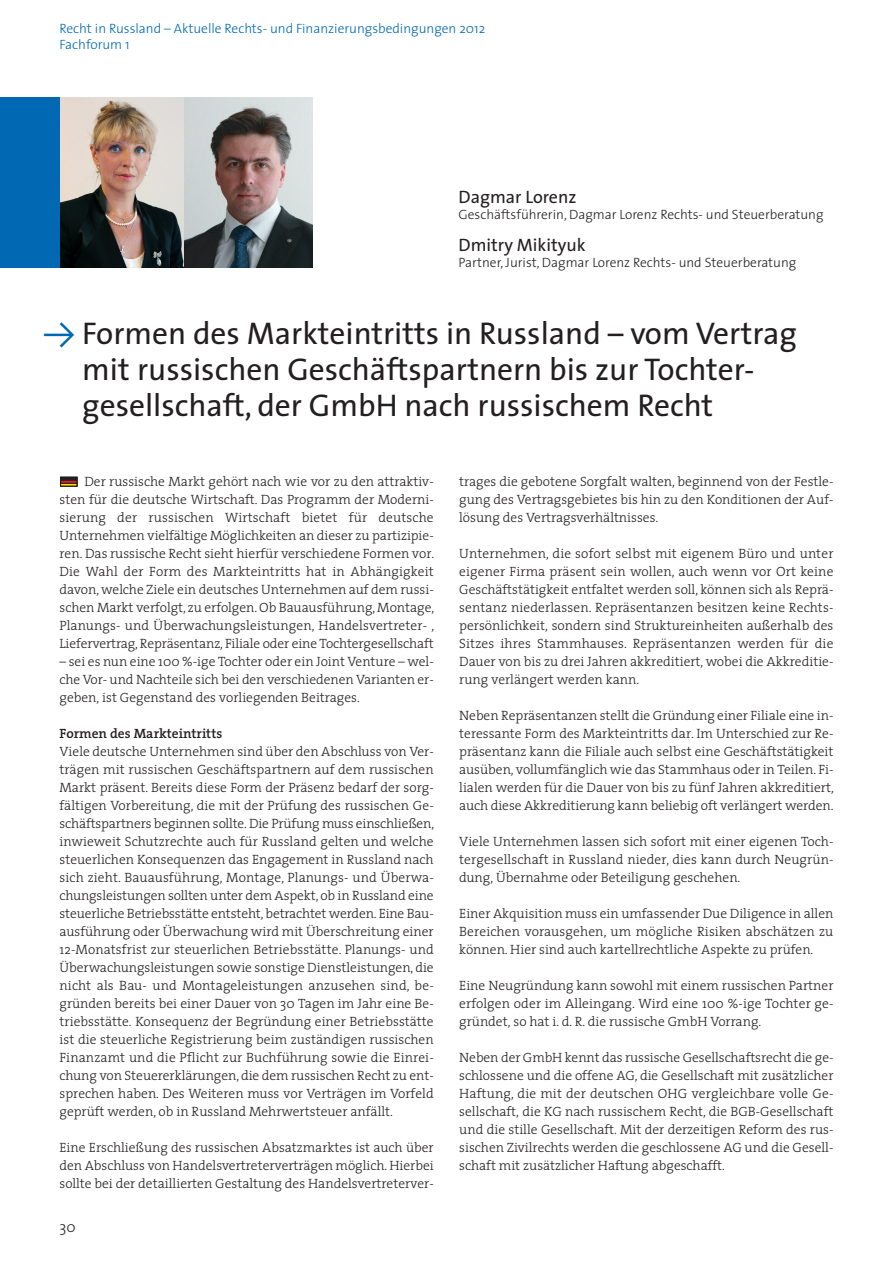
<style>
.page{position:relative;width:893px;height:1263px;background:#fff}
.page>*{position:absolute;margin:0;border:0;box-sizing:border-box;transform-origin:0 0}
.t1{font:31.5px/36px "The Sans";color:#231f20}
.t2{font:18px "The Sans";color:#231f20}
.t3{font:300 15px "The Sans";color:#231f20}
.t4{font:300 13.5px/18px "The Serif";color:#231f20;text-align:justify}
.t5{font:300 13.5px "The Sans";color:#231f20}
.t6{font:300 13.5px/16.2px "The Sans";color:#0168b3}
.t7{font:600 13.5px "The Serif";color:#231f20}
.s1{font-family:"The Sans Expert";color:#0168b3}
</style>
<div class="page">
<img style="left:60px;top:98px;width:125px;height:170px">
<img style="left:185px;top:98px;width:127px;height:170px">
<div style="left:0;top:98px;width:60px;height:170px;background:#0168b3"></div>
<div style="left:60px;top:477px;width:17px;height:3px;border:1px solid #231f20"></div>
<div style="left:60px;top:480px;width:17px;height:3px;border:1px solid #231f20"></div>
<div style="left:60px;top:483px;width:17px;height:3px;border:1px solid #231f20"></div>
<div style="left:60px;top:477px;width:17px;height:9px;border:1px solid #231f20"></div>
<p class="t6" style="left:60px;top:21px;width:427px">Recht in Russland – Aktuelle Rechts- und Finanzierungsbedingungen 2012<br>Fachforum 1</p>
<h2 class="t2" style="left:459px;top:190px;width:119px">Dagmar Lorenz</h2>
<p class="t5" style="left:459px;top:209px;width:367px">Geschäftsführerin, Dagmar Lorenz Rechts- und Steuerberatung</p>
<h2 class="t2" style="left:459px;top:238px;width:129px">Dmitry Mikityuk</h2>
<p class="t5" style="left:459px;top:257px;width:339px">Partner, Jurist, Dagmar Lorenz Rechts- und Steuerberatung</p>
<h1 class="t1" style="left:82px;top:318px;width:716px;text-indent:-38px"><span class="s1">Y</span> Formen des Markteintritts in Russland – vom Vertrag mit russischen Geschäftspartnern bis zur Tochter&shy;gesellschaft, der GmbH nach russischem Recht</h1>
<p class="t4" style="left:60px;top:474px;width:376px;text-indent:25px">Der russische Markt gehört nach wie vor zu den attraktiv&shy;sten für die deutsche Wirtschaft. Das Programm der Moderni&shy;sierung der russischen Wirtschaft bietet für deutsche Unternehmen vielfältige Möglichkeiten an dieser zu partizipie&shy;ren. Das russische Recht sieht hierfür verschiedene Formen vor.<br>Die Wahl der Form des Markteintritts hat in Abhängigkeit davon, welche Ziele ein deutsches Unternehmen auf dem russi&shy;schen Markt verfolgt, zu erfolgen. Ob Bauausführung,Montage, Planungs- und Überwachungsleistungen, Handelsvertreter- , Liefervertrag,Repräsentanz, Filiale oder eine Tochtergesellschaft</p>
<p class="t4" style="left:60px;top:654px;width:376px">– sei es nun eine 100 %-ige Tochter oder ein Joint Venture – wel&shy;che Vor- und Nachteile sich bei den verschiedenen Varianten er&shy;geben, ist Gegenstand des vorliegenden Beitrages.</p>
<p class="t7" style="left:60px;top:729px;width:164px">Formen des Markteintritts</p>
<p class="t4" style="left:60px;top:744px;width:376px">Viele deutsche Unternehmen sind über den Abschluss von Ver&shy;trägen mit russischen Geschäftspartnern auf dem russischen Markt präsent. Bereits diese Form der Präsenz bedarf der sorg&shy;fältigen Vorbereitung, die mit der Prüfung des russischen Ge&shy;schäftspartners beginnen sollte. Die Prüfung muss einschließen, inwieweit Schutzrechte auch für Russland gelten und welche steuerlichen Konsequenzen das Engagement in Russland nach sich zieht. Bauausführung, Montage, Planungs- und Überwa&shy;chungsleistungen sollten unter dem Aspekt, ob in Russland eine steuerliche Betriebsstätte entsteht,betrachtet werden. Eine Bau&shy;ausführung oder Überwachung wird mit Überschreitung einer 12-Monatsfrist zur steuerlichen Betriebsstätte. Planungs- und Überwachungsleistungen sowie sonstige Dienstleistungen, die nicht als Bau- und Montageleistungen anzusehen sind, be&shy;gründen bereits bei einer Dauer von 30 Tagen im Jahr eine Be&shy;triebsstätte. Konsequenz der Begründung einer Betriebsstätte ist die steuerliche Registrierung beim zuständigen russischen Finanzamt und die Pflicht zur Buchführung sowie die Einrei&shy;chung von Steuererklärungen, die dem russischen Recht zu ent&shy;sprechen haben. Des Weiteren muss vor Verträgen im Vorfeld geprüft werden, ob in Russland Mehrwertsteuer anfällt.</p>
<p class="t4" style="left:60px;top:1140px;width:376px">Eine Erschließung des russischen Absatzmarktes ist auch über den Abschluss von Handelsvertreterverträgen möglich. Hierbei sollte bei der detaillierten Gestaltung des Handelsvertreterver-</p>
<p class="t3" style="left:60px;top:1220px;width:18px">30</p>
<p class="t4" style="left:459px;top:474px;width:376px">trages die gebotene Sorgfalt walten, beginnend von der Festle&shy;gung des Vertragsgebietes bis hin zu den Konditionen der Auf&shy;lösung des Vertragsverhältnisses.</p>
<p class="t4" style="left:459px;top:546px;width:376px">Unternehmen, die sofort selbst mit eigenem Büro und unter eigener Firma präsent sein wollen, auch wenn vor Ort keine Geschäftstätigkeit entfaltet werden soll, können sich als Reprä&shy;sentanz niederlassen. Repräsentanzen besitzen keine Rechts&shy;persönlichkeit, sondern sind Struktureinheiten außerhalb des Sitzes ihres Stammhauses. Repräsentanzen werden für die Dauer von bis zu drei Jahren akkreditiert, wobei die Akkreditie&shy;rung verlängert werden kann.</p>
<p class="t4" style="left:459px;top:708px;width:376px">Neben Repräsentanzen stellt die Gründung einer Filiale eine in&shy;teressante Form des Markteintritts dar. Im Unterschied zur Re&shy;präsentanz kann die Filiale auch selbst eine Geschäftstätigkeit ausüben, vollumfänglich wie das Stammhaus oder in Teilen. Fi&shy;lialen werden für die Dauer von bis zu fünf Jahren akkreditiert, auch diese Akkreditierung kann beliebig oft verlängert werden.</p>
<p class="t4" style="left:459px;top:834px;width:376px">Viele Unternehmen lassen sich sofort mit einer eigenen Toch&shy;tergesellschaft in Russland nieder, dies kann durch Neugrün&shy;dung, Übernahme oder Beteiligung geschehen.</p>
<p class="t4" style="left:459px;top:906px;width:376px">Einer Akquisition muss ein umfassender Due Diligence in allen Bereichen vorausgehen, um mögliche Risiken abschätzen zu können. Hier sind auch kartellrechtliche Aspekte zu prüfen.</p>
<p class="t4" style="left:459px;top:978px;width:376px">Eine Neugründung kann sowohl mit einem russischen Partner erfolgen oder im Alleingang. Wird eine 100 %-ige Tochter ge&shy;gründet, so hat i. d. R. die russische GmbH Vorrang.</p>
<p class="t4" style="left:459px;top:1050px;width:376px">Neben der GmbH kennt das russische Gesellschaftsrecht die ge&shy;schlossene und die offene AG, die Gesellschaft mit zusätzlicher Haftung, die mit der deutschen OHG vergleichbare volle Ge&shy;sellschaft, die KG nach russischem Recht, die BGB-Gesellschaft und die stille Gesellschaft. Mit der derzeitigen Reform des rus&shy;sischen Zivilrechts werden die geschlossene AG und die Gesell&shy;schaft mit zusätzlicher Haftung abgeschafft.</p>
</div>
